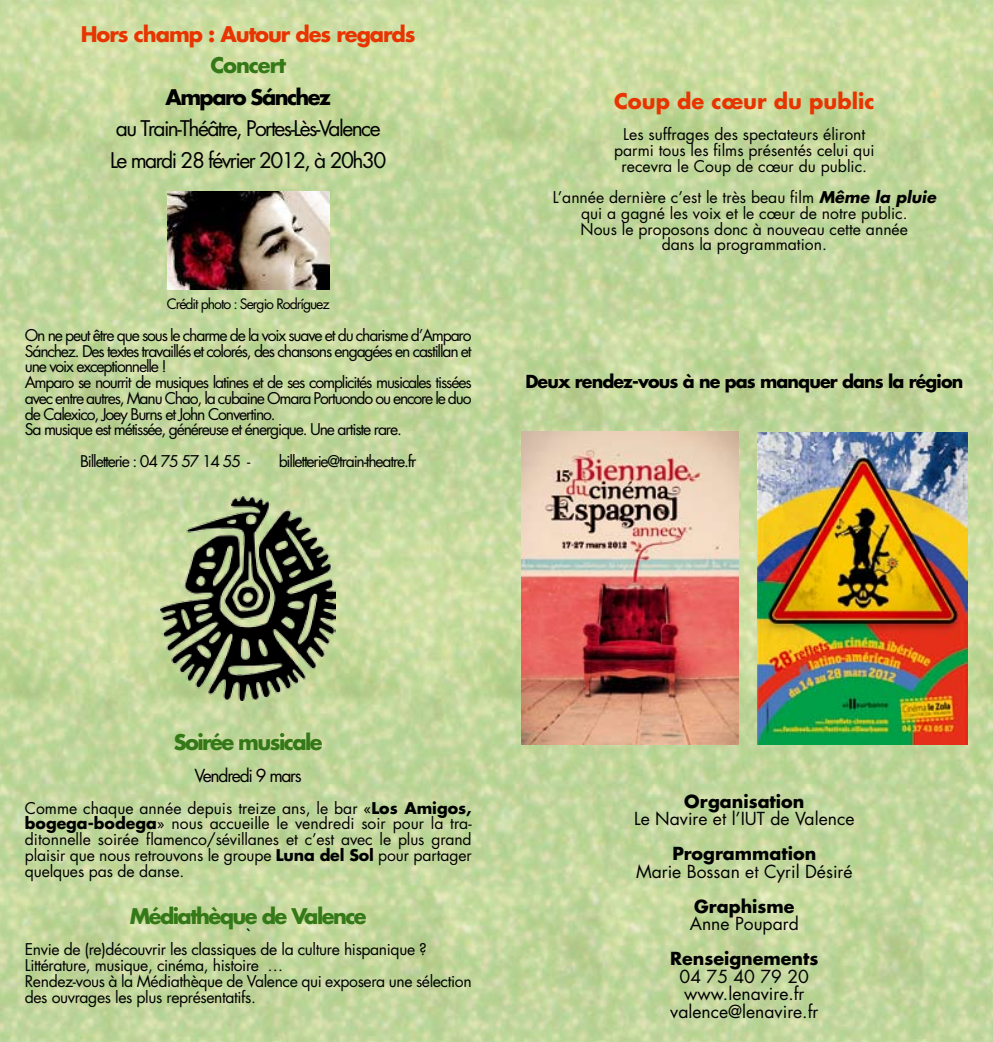
<style>
.page{position:relative;width:993px;height:1042px;background:#fff}
.page>*{position:absolute;margin:0;border:0;box-sizing:border-box;transform-origin:0 0}
.t1{font:21px/31.5px "Futura";letter-spacing:-.075em;color:#000}
.t2{font:700 21px "Futura";letter-spacing:-.075em;color:#347817}
.t3{font:700 21px "Futura";letter-spacing:-.05em;color:#e83400}
.t4{font:700 21px "Futura";color:#e83400}
.t5{font:700 21px "Futura";letter-spacing:-.075em;color:#000}
.t6{font:700 21px "Futura";letter-spacing:-.05em;color:#347817}
.t7{font:17.5px/17.5px "Futura";color:#000;text-align:center}
.t8{font:700 17.5px "Futura";color:#000}
.t9{font:700 17.5px "Futura";letter-spacing:-.05em;color:#000}
.t10{font:17.5px "Futura";letter-spacing:-.075em;color:#000}
.t11{font:15.75px/15.8px "Futura";letter-spacing:-.075em;color:#000}
.t12{font:15.75px/15.8px "Futura";letter-spacing:-.025em;color:#000;text-align:justify}
.t13{font:15.75px/15.8px "Futura";color:#000;text-align:center}
.t14{font:14px "Futura";letter-spacing:-.075em;color:#000}
.s1{font-weight:700;font-style:italic}
.s2{font-weight:700}
</style>
<div class="page">
<img style="left:0;top:0;width:992px;height:1042px">
<img style="left:167px;top:192px;width:162px;height:97px">
<img style="left:521px;top:432px;width:217px;height:312px">
<img style="left:756px;top:432px;width:210px;height:312px">
<img style="left:161px;top:496px;width:175px;height:204px">
<h1 class="t3" style="left:81px;top:20px;width:336px">Hors champ : Autour des regards</h1>
<h1 class="t6" style="left:210px;top:51px;width:77px">Concert</h1>
<h1 class="t5" style="left:165px;top:83px;width:167px">Amparo Sánchez</h1>
<h1 class="t1" style="left:110px;top:113px;width:277px">au Train-Théâtre, Portes-Lès-Valence<br>Le mardi 28 février 2012, à 20h30</h1>
<p class="t14" style="left:167px;top:295px;width:164px">Crédit photo : Sergio Rodríguez</p>
<p class="t11" style="left:25px;top:327px;width:448px">On ne peut être que sous le charme de la voix suave et du charisme d’Amparo Sánchez. Des textes travaillés et colorés, des chansons engagées en castillan et une voix exceptionnelle !<br>Amparo se nourrit de musiques latines et de ses complicités musicales tissées avec entre autres, Manu Chao, la cubaine Omara Portuondo ou encore le duo de Calexico, Joey Burns et John Convertino.<br>Sa musique est métissée, généreuse et énergique. Une artiste rare.</p>
<p class="t11" style="left:80px;top:453px;width:172px">Billetterie : 04 75 57 14 55 -</p>
<p class="t11" style="left:279px;top:453px;width:139px">billetterie@train-theatre.fr</p>
<h1 class="t4" style="left:614px;top:87px;width:262px">Coup de cœur du public</h1>
<p class="t13" style="left:614px;top:126px;width:262px">Les suffrages des spectateurs éliront parmi tous les films présentés celui qui recevra le Coup de cœur du public.</p>
<p class="t13" style="left:552px;top:189px;width:384px">L’année dernière c’est le très beau film <span class="s1">Même la pluie </span>qui a gagné les voix et le cœur de notre public.<br>Nous le proposons donc à nouveau cette année<br>dans la programmation.</p>
<p class="t9" style="left:525px;top:369px;width:439px">Deux rendez-vous à ne pas manquer dans la région</p>
<h1 class="t2" style="left:174px;top:728px;width:150px">Soirée musicale</h1>
<p class="t10" style="left:194px;top:764px;width:109px">Vendredi 9 mars</p>
<p class="t12" style="left:25px;top:800px;width:448px">Comme chaque année depuis treize ans, le bar «<span class="s2">Los Amigos, bogega-bodega</span>» nous accueille le vendredi soir pour la tra&shy;ditonnelle soirée flamenco/sévillanes et c’est avec le plus grand plaisir que nous retrouvons le groupe <span class="s2">Luna del Sol</span> pour partager quelques pas de danse.</p>
<h1 class="t2" style="left:130px;top:902px;width:238px">Médiathèque de Valence</h1>
<p class="t12" style="left:25px;top:926px;width:448px;text-align:left;text-indent:220px">`<br>Envie de (re)découvrir les classiques de la culture hispanique ?<br>Littérature, musique, cinéma, histoire …<br>Rendez-vous à la Médiathèque de Valence qui exposera une sélection des ouvrages les plus représentatifs.</p>
<p class="t8" style="left:684px;top:789px;width:122px">Organisation</p>
<p class="t7" style="left:634px;top:810px;width:222px">Le Navire et l’IUT de Valence</p>
<p class="t8" style="left:672px;top:842px;width:145px">Programmation</p>
<p class="t7" style="left:635px;top:862px;width:218px">Marie Bossan et Cyril Désiré</p>
<p class="t8" style="left:694px;top:894px;width:102px">Graphisme</p>
<p class="t7" style="left:689px;top:915px;width:110px">Anne Poupard</p>
<p class="t8" style="left:670px;top:947px;width:149px">Renseignements</p>
<p class="t7" style="left:670px;top:967px;width:149px">04 75 40 79 20 www.lenavire.fr valence@lenavire.fr</p>
</div>
